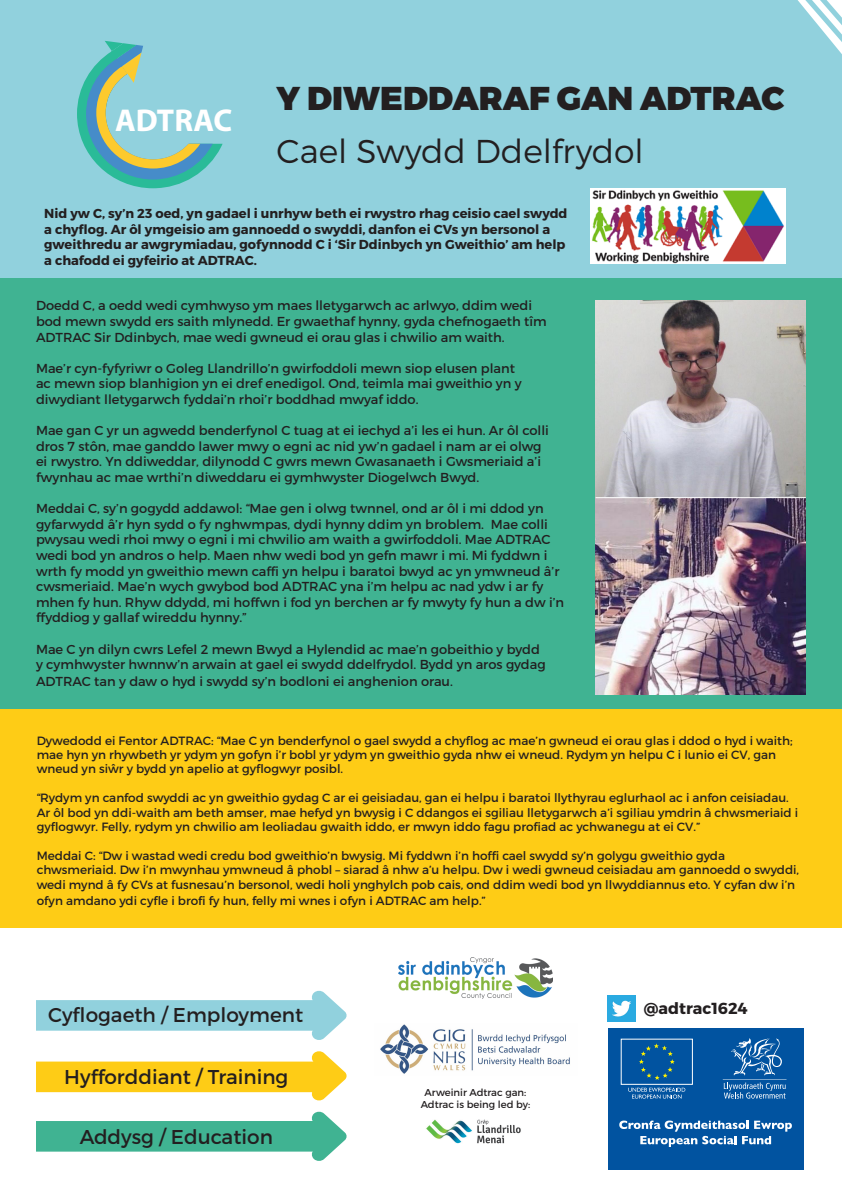
<style>
.page{position:relative;width:842px;height:1191px;background:#fff}
.page>*{position:absolute;margin:0;border:0;box-sizing:border-box;transform-origin:0 0}
.t1{font:900 33px "Montserrat";color:#231f20}
.t2{font:300 33px "Montserrat";color:#231f20}
.t3{font:700 31.6px "Myriad Pro";color:#fff}
.t4{font:20px "Montserrat";color:#231f20}
.t5{font:700 16px "Montserrat";color:#231f20}
.t6{font:13px/15.6px "Montserrat";color:#231f20}
.t7{font:700 13px/15.6px "Montserrat";color:#231f20}
.t8{font:12px/14.4px "Montserrat";color:#231f20}
.t9{font:10px "Montserrat";color:#231f20}
</style>
<div class="page">
<div style="left:0;top:709px;width:842px;height:218px;background:#fecc16"></div>
<div style="left:0;top:278px;width:842px;height:431px;background:#40b392"></div>
<div style="left:0;top:188px;width:842px;height:90px;background:#91d1dd"></div>
<div style="left:0;top:0;width:842px;height:198px;background:#91d1dd"></div>
<svg style="left:797px;top:0;width:45px;height:54px"></svg>
<div style="left:36px;top:1000px;width:287px;height:30px;background:#91d1dd"></div>
<div style="left:36px;top:1121px;width:287px;height:30px;background:#40b392"></div>
<div style="left:36px;top:1061px;width:287px;height:31px;background:#fecc16"></div>
<svg style="left:311px;top:1051px;width:36px;height:50px"></svg>
<svg style="left:311px;top:990px;width:36px;height:50px"></svg>
<svg style="left:311px;top:1111px;width:36px;height:50px"></svg>
<svg style="left:77px;top:41px;width:146px;height:147px"></svg>
<img style="left:596px;top:300px;width:210px;height:395px">
<hr style="left:596px;top:497px;width:210px;height:1px;background:#fff">
<img style="left:380px;top:1024px;width:190px;height:50px">
<img style="left:426px;top:1119px;width:95px;height:25px">
<img style="left:608px;top:995px;width:27px;height:27px">
<div style="left:608px;top:1028px;width:195px;height:141px;background:#0153a0"></div>
<svg style="left:619px;top:1120px;width:173px;height:27px"></svg>
<svg style="left:723px;top:1038px;width:63px;height:60px"></svg>
<svg style="left:639px;top:1043px;width:36px;height:37px"></svg>
<svg style="left:628px;top:1087px;width:57px;height:11px"></svg>
<img style="left:398px;top:958px;width:155px;height:40px">
<img style="left:590px;top:188px;width:196px;height:76px">
<p class="t1" style="left:277px;top:77px;width:509px">Y DIWEDDARAF GAN ADTRAC</p>
<p class="t2" style="left:277px;top:131px;width:369px">Cael Swydd Ddelfrydol</p>
<p class="t7" style="left:44px;top:206px;width:525px">Nid yw C, sy’n 23 oed, yn gadael i unrhyw beth ei rwystro rhag ceisio cael swydd a chyflog. Ar ôl ymgeisio am gannoedd o swyddi, danfon ei CVs yn bersonol a gweithredu ar awgrymiadau, gofynnodd C i ‘Sir Ddinbych yn Gweithio’ am help</p>
<p class="t7" style="left:44px;top:253px;width:214px">a chafodd ei gyfeirio at ADTRAC.</p>
<p class="t3" style="left:115px;top:100px;width:119px">ADTRAC</p>
<p class="t6" style="left:36px;top:298px;width:512px">Doedd C, a oedd wedi cymhwyso ym maes lletygarwch ac arlwyo, ddim wedi bod mewn swydd ers saith mlynedd. Er gwaethaf hynny, gyda chefnogaeth tîm<br>ADTRAC Sir Ddinbych, mae wedi gwneud ei orau glas i chwilio am waith.</p>
<p class="t6" style="left:36px;top:360px;width:487px">Mae’r cyn-fyfyriwr o Goleg Llandrillo’n gwirfoddoli mewn siop elusen plant ac mewn siop blanhigion yn ei dref enedigol. Ond, teimla mai gweithio yn y diwydiant lletygarwch fyddai’n rhoi’r boddhad mwyaf iddo.</p>
<p class="t6" style="left:36px;top:423px;width:514px">Mae gan C yr un agwedd benderfynol C tuag at ei iechyd a’i les ei hun. Ar ôl colli dros 7 stôn, mae ganddo lawer mwy o egni ac nid yw’n gadael i nam ar ei olwg ei rwystro. Yn ddiweddar, dilynodd C gwrs mewn Gwasanaeth i Gwsmeriaid a’i fwynhau ac mae wrthi’n diweddaru ei gymhwyster Diogelwch Bwyd.</p>
<p class="t6" style="left:36px;top:501px;width:530px">Meddai C, sy’n gogydd addawol: “Mae gen i olwg twnnel, ond ar ôl i mi ddod yn gyfarwydd â’r hyn sydd o fy nghwmpas, dydi hynny ddim yn broblem. Mae colli pwysau wedi rhoi mwy o egni i mi chwilio am waith a gwirfoddoli. Mae ADTRAC wedi bod yn andros o help. Maen nhw wedi bod yn gefn mawr i mi. Mi fyddwn i wrth fy modd yn gweithio mewn caffi yn helpu i baratoi bwyd ac yn ymwneud â’r cwsmeriaid. Mae’n wych gwybod bod ADTRAC yna i’m helpu ac nad ydw i ar fy mhen fy hun. Rhyw ddydd, mi hoffwn i fod yn berchen ar fy mwyty fy hun a dw i’n ffyddiog y gallaf wireddu hynny.”</p>
<p class="t6" style="left:36px;top:641px;width:511px">Mae C yn dilyn cwrs Lefel 2 mewn Bwyd a Hylendid ac mae’n gobeithio y bydd y cymhwyster hwnnw’n arwain at gael ei swydd ddelfrydol. Bydd yn aros gydag</p>
<p class="t6" style="left:36px;top:673px;width:418px">ADTRAC tan y daw o hyd i swydd sy’n bodloni ei anghenion orau.</p>
<p class="t8" style="left:37px;top:733px;width:757px">Dywedodd ei Fentor ADTRAC: “Mae C yn benderfynol o gael swydd a chyflog ac mae’n gwneud ei orau glas i ddod o hyd i waith; mae hyn yn rhywbeth yr ydym yn gofyn i’r bobl yr ydym yn gweithio gyda nhw ei wneud. Rydym yn helpu C i lunio ei CV, gan wneud yn siŵr y bydd yn apelio at gyflogwyr posibl.</p>
<p class="t8" style="left:37px;top:790px;width:763px">“Rydym yn canfod swyddi ac yn gweithio gydag C ar ei geisiadau, gan ei helpu i baratoi llythyrau eglurhaol ac i anfon ceisiadau.<br>Ar ôl bod yn ddi-waith am beth amser, mae hefyd yn bwysig i C ddangos ei sgiliau lletygarwch a’i sgiliau ymdrin â chwsmeriaid i gyflogwyr. Felly, rydym yn chwilio am leoliadau gwaith iddo, er mwyn iddo fagu profiad ac ychwanegu at ei CV.”</p>
<p class="t8" style="left:37px;top:848px;width:764px">Meddai C: “Dw i wastad wedi credu bod gweithio’n bwysig. Mi fyddwn i’n hoffi cael swydd sy’n golygu gweithio gyda chwsmeriaid. Dw i’n mwynhau ymwneud â phobl – siarad â nhw a’u helpu. Dw i wedi gwneud ceisiadau am gannoedd o swyddi, wedi mynd â fy CVs at fusnesau’n bersonol, wedi holi ynghylch pob cais, ond ddim wedi bod yn llwyddiannus eto. Y cyfan dw i’n</p>
<p class="t8" style="left:37px;top:894px;width:450px">ofyn amdano ydi cyfle i brofi fy hun, felly mi wnes i ofyn i ADTRAC am help.”</p>
<p class="t4" style="left:48px;top:1002px;width:257px">Cyflogaeth / Employment</p>
<p class="t4" style="left:64px;top:1064px;width:226px">Hyfforddiant / Training</p>
<p class="t4" style="left:80px;top:1124px;width:195px">Addysg / Education</p>
<p class="t9" style="left:424px;top:1086px;width:103px">Arweinir Adtrac gan:</p>
<p class="t9" style="left:421px;top:1098px;width:111px">Adtrac is being led by:</p>
<p class="t5" style="left:644px;top:998px;width:105px">@adtrac1624</p>
</div>
